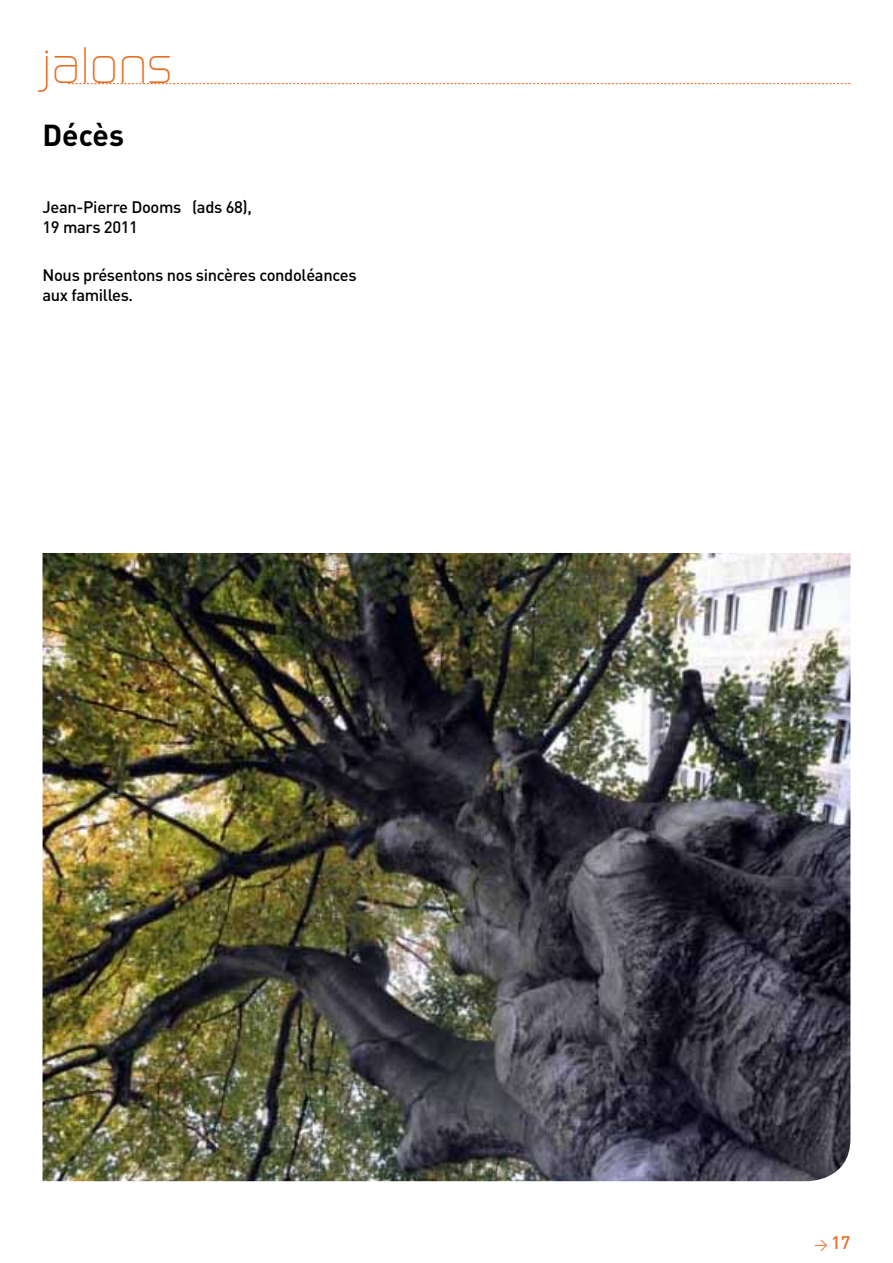
<style>
.page{position:relative;width:893px;height:1263px;background:#fff}
.page>*{position:absolute;margin:0;border:0;box-sizing:border-box;transform-origin:0 0}
.t1{font:300 49.65px "Digital";color:#e86e24}
.t2{font:700 30px "DIN";color:#000}
.t3{font:500 18px "DIN";color:#e86e24}
.t4{font:500 16.5px/19.8px "DIN";letter-spacing:-.02em;color:#000}
.s1{font-weight:400;font-size:13.5px}
</style>
<div class="page">
<svg style="left:68px;top:83px;width:782px;height:1px"></svg>
<img style="left:43px;top:553px;width:807px;height:628px">
<h1 class="t1" style="left:43px;top:39px;width:131px">jalons</h1>
<h2 class="t2" style="left:43px;top:116px;width:83px">Décès</h2>
<p class="t4" style="left:43px;top:197px;width:211px">Jean-Pierre Dooms (ads 68),<br>19 mars 2011</p>
<p class="t4" style="left:43px;top:265px;width:316px">Nous présentons nos sincères condoléances aux familles.</p>
<p class="t3" style="left:814px;top:1231px;width:38px"><span class="s1">&gt;</span> 17</p>
</div>
